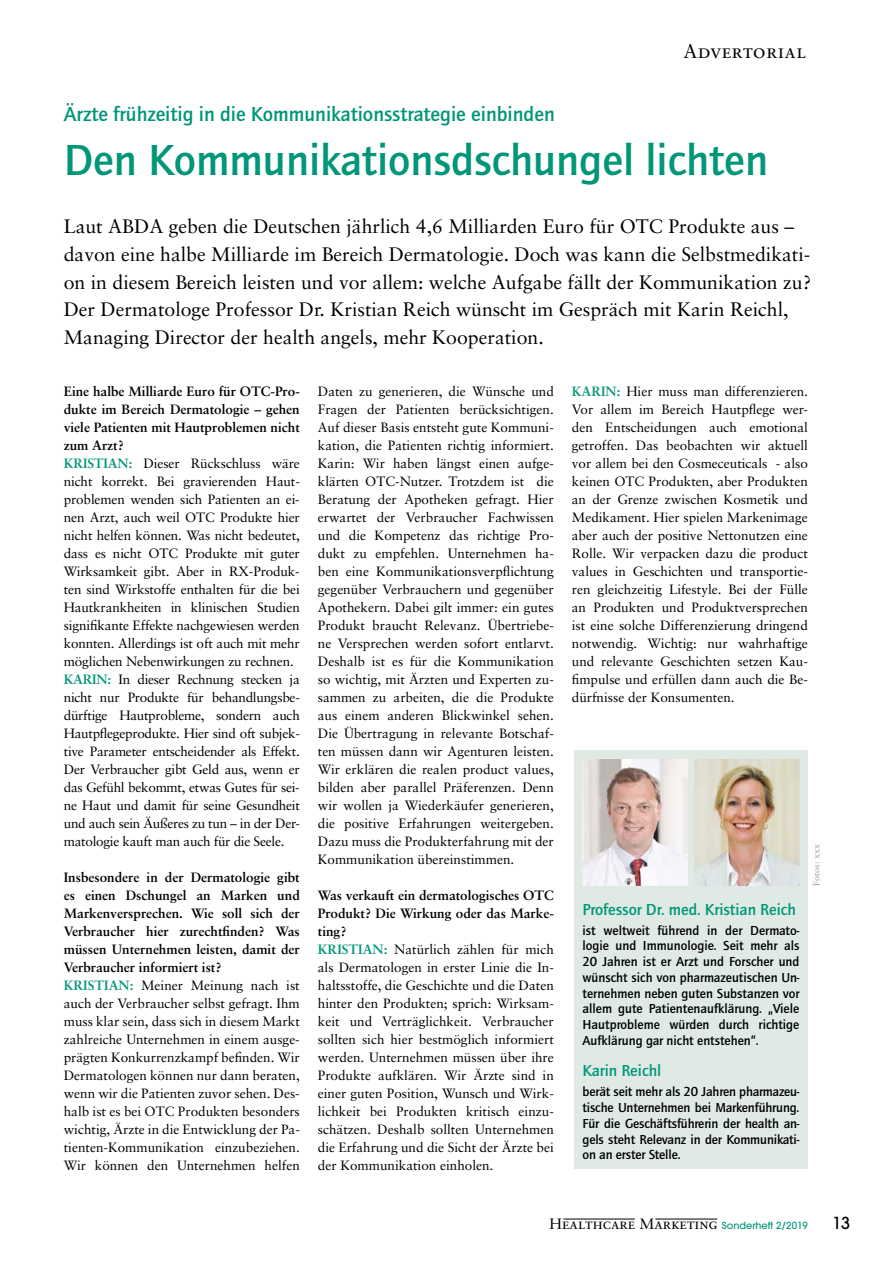
<style>
.page{position:relative;width:893px;height:1263px;background:#fff}
.page>*{position:absolute;margin:0;border:0;box-sizing:border-box;transform-origin:0 0}
.t1{font:500 45px "Quay Sans ITC Std";color:#009678}
.t2{font:500 21px "Quay Sans ITC Std";color:#009678}
.t3{font:19.5px/27.8px "Sabon";color:#000}
.t4{font:19.5px "Sabon Roman SC";letter-spacing:.025em;color:#000}
.t5{font:500 16.5px "Quay Sans ITC Std";color:#009678}
.t6{font:500 16.5px "Avant Garde";color:#000}
.t7{font:15px "Sabon Roman SC";color:#000}
.t8{font:13.5px/18px "Sabon";color:#000}
.t9{font:500 13.5px/15.8px "Quay Sans ITC Std";letter-spacing:-.01em;color:#000;text-align:justify}
.t10{font:9px "Sabon";color:#9c9e9f}
.s1{font-weight:700}
.s2{font-weight:700;color:#009678}
.s3{font-family:"Avant Garde";font-weight:500;font-size:9.75px;color:#009678}
</style>
<div class="page">
<hr style="left:563px;top:1219px;width:72px;height:1px;background:#000">
<hr style="left:655px;top:1219px;width:62px;height:1px;background:#000">
<div style="left:574px;top:750px;width:234px;height:419px;background:#deeae3"></div>
<img style="left:695px;top:760px;width:104px;height:126px">
<img style="left:583px;top:760px;width:104px;height:126px">
<h3 class="t4" style="left:683px;top:39px;width:124px">Advertorial</h3>
<h2 class="t2" style="left:64px;top:102px;width:492px">Ärzte frühzeitig in die Kommunikationsstrategie einbinden</h2>
<h1 class="t1" style="left:64px;top:134px;width:706px">Den Kommunikationsdschungel lichten</h1>
<p class="t3" style="left:64px;top:212px;width:749px">Laut ABDA geben die Deutschen jährlich 4,6 Milliarden Euro für OTC Produkte aus – davon eine halbe Milliarde im Bereich Dermatologie. Doch was kann die Selbstmedikati&shy;on in diesem Bereich leisten und vor allem: welche Aufgabe fällt der Kommunikation zu?<br>Der Dermatologe Professor Dr. Kristian Reich wünscht im Gespräch mit Karin Reichl, Managing Director der health angels, mehr Kooperation.</p>
<p class="t8" style="left:64px;top:382px;width:238px"><span class="s1">Eine halbe Milliarde Euro für OTC-Pro&shy;dukte im Bereich Dermatologie – gehen viele Patienten mit Hautproblemen nicht zum Arzt?<br></span><span class="s2">Kristian:</span> Dieser Rückschluss wäre nicht korrekt. Bei gravierenden Haut&shy;problemen wenden sich Patienten an ei&shy;nen Arzt, auch weil OTC Produkte hier nicht helfen können. Was nicht bedeutet, dass es nicht OTC Produkte mit guter Wirksamkeit gibt. Aber in RX-Produk&shy;ten sind Wirkstoffe enthalten für die bei Hautkrankheiten in klinischen Studien signifikante Effekte nachgewiesen werden konnten. Allerdings ist oft auch mit mehr möglichen Nebenwirkungen zu rechnen.<br><span class="s2">Karin:</span> In dieser Rechnung stecken ja nicht nur Produkte für behandlungsbe&shy;dürftige Hautprobleme, sondern auch Hautpflegeprodukte. Hier sind oft subjek&shy;tive Parameter entscheidender als Effekt.<br>Der Verbraucher gibt Geld aus, wenn er das Gefühl bekommt, etwas Gutes für sei&shy;ne Haut und damit für seine Gesundheit und auch sein Äußeres zu tun – in der Der&shy;matologie kauft man auch für die Seele.</p>
<p class="t8" style="left:64px;top:868px;width:238px"><span class="s1">Insbesondere in der Dermatologie gibt es einen Dschungel an Marken und Markenversprechen. Wie soll sich der Verbraucher hier zurechtfinden? Was müssen Unternehmen leisten, damit der Verbraucher informiert ist?<br></span><span class="s2">Kristian:</span> Meiner Meinung nach ist auch der Verbraucher selbst gefragt. Ihm muss klar sein, dass sich in diesem Markt zahlreiche Unternehmen in einem ausge&shy;prägten Konkurrenzkampf befinden. Wir Dermatologen können nur dann beraten, wenn wir die Patienten zuvor sehen. Des&shy;halb ist es bei OTC Produkten besonders wichtig, Ärzte in die Entwicklung der Pa&shy;tienten-Kommunikation einzubeziehen.<br>Wir können den Unternehmen helfen</p>
<p class="t8" style="left:572px;top:382px;width:238px;text-align:justify"><span class="s2">Karin:</span> Hier muss man differenzieren.<br>Vor allem im Bereich Hautpflege wer&shy;den Entscheidungen auch emotional getroffen. Das beobachten wir aktuell vor allem bei den Cosmeceuticals - also keinen OTC Produkten, aber Produkten an der Grenze zwischen Kosmetik und Medikament. Hier spielen Markenimage aber auch der positive Nettonutzen eine Rolle. Wir verpacken dazu die product values in Geschichten und transportie&shy;ren gleichzeitig Lifestyle. Bei der Fülle an Produkten und Produktversprechen ist eine solche Differenzierung dringend notwendig. Wichtig: nur wahrhaftige und relevante Geschichten setzen Kau&shy;fimpulse und erfüllen dann auch die Be&shy;dürfnisse der Konsumenten.</p>
<p class="t8" style="left:318px;top:382px;width:238px;text-align:justify">Daten zu generieren, die Wünsche und Fragen der Patienten berücksichtigen.<br>Auf dieser Basis entsteht gute Kommuni&shy;kation, die Patienten richtig informiert.<br>Karin: Wir haben längst einen aufge&shy;klärten OTC-Nutzer. Trotzdem ist die Beratung der Apotheken gefragt. Hier erwartet der Verbraucher Fachwissen und die Kompetenz das richtige Pro&shy;dukt zu empfehlen. Unternehmen ha&shy;ben eine Kommunikationsverpflichtung gegenüber Verbrauchern und gegenüber Apothekern. Dabei gilt immer: ein gutes Produkt braucht Relevanz. Übertriebe&shy;ne Versprechen werden sofort entlarvt.<br>Deshalb ist es für die Kommunikation so wichtig, mit Ärzten und Experten zu&shy;sammen zu arbeiten, die die Produkte aus einem anderen Blickwinkel sehen.<br>Die Übertragung in relevante Botschaf&shy;ten müssen dann wir Agenturen leisten.<br>Wir erklären die realen product values, bilden aber parallel Präferenzen. Denn wir wollen ja Wiederkäufer generieren, die positive Erfahrungen weitergeben.<br>Dazu muss die Produkterfahrung mit der Kommunikation übereinstimmen.</p>
<p class="t8" style="left:318px;top:886px;width:238px"><span class="s1">Was verkauft ein dermatologisches OTC Produkt? Die Wirkung oder das Marke&shy;ting?<br></span><span class="s2">Kristian:</span> Natürlich zählen für mich als Dermatologen in erster Linie die In&shy;haltsstoffe, die Geschichte und die Daten hinter den Produkten; sprich: Wirksam&shy;keit und Verträglichkeit. Verbraucher sollten sich hier bestmöglich informiert werden. Unternehmen müssen über ihre Produkte aufklären. Wir Ärzte sind in einer guten Position, Wunsch und Wirk&shy;lichkeit bei Produkten kritisch einzu&shy;schätzen. Deshalb sollten Unternehmen die Erfahrung und die Sicht der Ärzte bei der Kommunikation einholen.</p>
<p class="t10" style="left:811px;top:886px;width:43px;rotate:-90deg">Fotos: xxx</p>
<p class="t5" style="left:583px;top:899px;width:215px">Professor Dr. med. Kristian Reich</p>
<p class="t9" style="left:583px;top:922px;width:218px">ist weltweit führend in der Dermato&shy;logie und Immunologie. Seit mehr als 20 Jahren ist er Arzt und Forscher und wünscht sich von pharmazeutischen Un&shy;ternehmen neben guten Substanzen vor allem gute Patientenaufklärung. „Viele Hautprobleme würden durch richtige Aufklärung gar nicht entstehen“.</p>
<p class="t5" style="left:583px;top:1061px;width:80px">Karin Reichl</p>
<p class="t9" style="left:583px;top:1084px;width:218px">berät seit mehr als 20 Jahren pharmazeu&shy;tische Unternehmen bei Markenführung.<br>Für die Geschäftsführerin der health an&shy;gels steht Relevanz in der Kommunikati&shy;on an erster Stelle.</p>
<p class="t7" style="left:550px;top:1215px;width:260px">Healthcare Marketing <span class="s3">Sonderheft 2/2019</span></p>
<p class="t6" style="left:832px;top:1213px;width:20px">13</p>
</div>
